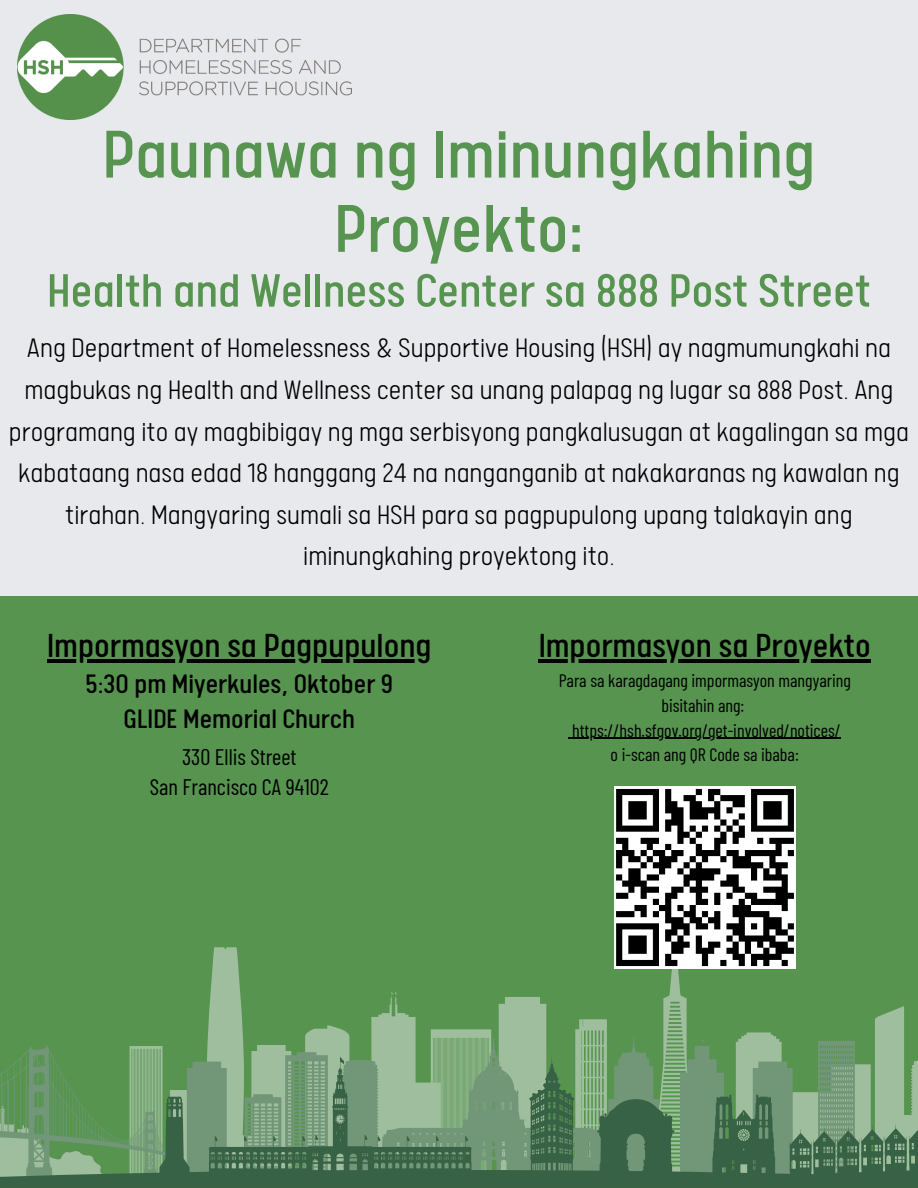
<style>
.page{position:relative;width:918px;height:1188px;background:#fff}
.page>*{position:absolute;margin:0;border:0;box-sizing:border-box;transform-origin:0 0}
.t1{font:75.75px/74.2px "Calps Sans";color:#56944f;text-align:center}
.t2{font:52.5px "Calps Sans";color:#56944f}
.t3{font:37.5px "Calps";color:#000}
.t4{font:300 30px/41.7px "Calps";color:#000;text-align:center}
.t5{font:30px "Calps";color:#000}
.t6{font:22.5px/30.3px "Barlow Condensed";color:#000;text-align:center}
.t7{font:18px/24.8px "Barlow Condensed";color:#000;text-align:center}
</style>
<div class="page">
<div style="left:0;top:0;width:918px;height:596px;background:#e7e9ec"></div>
<img style="left:18px;top:14px;width:334px;height:106px">
<div style="left:0;top:596px;width:918px;height:592px;background:#56944f"></div>
<svg style="left:736px;top:1006px;width:168px;height:49px"></svg>
<svg style="left:24px;top:1045px;width:139px;height:10px"></svg>
<svg style="left:207px;top:947px;width:517px;height:108px"></svg>
<svg style="left:0;top:1055px;width:918px;height:133px;background:#66906b"></svg>
<img style="left:614px;top:786px;width:181px;height:182px">
<hr style="left:539px;top:659px;width:332px;height:4px;background:#000">
<hr style="left:572px;top:738px;width:269px;height:1px;background:#000">
<svg style="left:47px;top:659px;width:368px;height:4px"></svg>
<p class="t1" style="left:102px;top:128px;width:714px">Paunawa ng Iminungkahing<br>Proyekto:</p>
<h1 class="t2" style="left:47px;top:269px;width:825px">Health and Wellness Center sa 888 Post Street</h1>
<h2 class="t4" style="left:9px;top:331px;width:902px">Ang Department of Homelessness &amp; Supportive Housing (HSH) ay nagmumungkahi na magbukas ng Health and Wellness center sa unang palapag ng lugar sa 888 Post. Ang programang ito ay magbibigay ng mga serbisyong pangkalusugan at kagalingan sa mga kabataang nasa edad 18 hanggang 24 na nanganganib at nakakaranas ng kawalan ng tirahan. Mangyaring sumali sa HSH para sa pagpupulong upang talakayin ang iminungkahing proyektong ito.</h2>
<p class="t3" style="left:47px;top:630px;width:386px">Impormasyon sa Pagpupulong</p>
<h3 class="t5" style="left:86px;top:671px;width:309px">5:30 pm Miyerkules, Oktober 9</h3>
<h5 class="t5" style="left:124px;top:706px;width:233px">GLIDE Memorial Church</h5>
<h4 class="t6" style="left:150px;top:740px;width:181px">330 Ellis Street<br>San Francisco CA 94102</h4>
<h4 class="t3" style="left:539px;top:630px;width:334px">Impormasyon sa Proyekto</h4>
<h3 class="t7" style="left:559px;top:668px;width:294px">Para sa karagdagang impormasyon mangyaring</h3>
<p class="t7" style="left:661px;top:692px;width:84px">bisitahin ang:</p>
<p class="t7" style="left:572px;top:717px;width:270px">https://hsh.sfgov.org/get-involved/notices/ o i-scan ang QR Code sa ibaba:</p>
</div>
